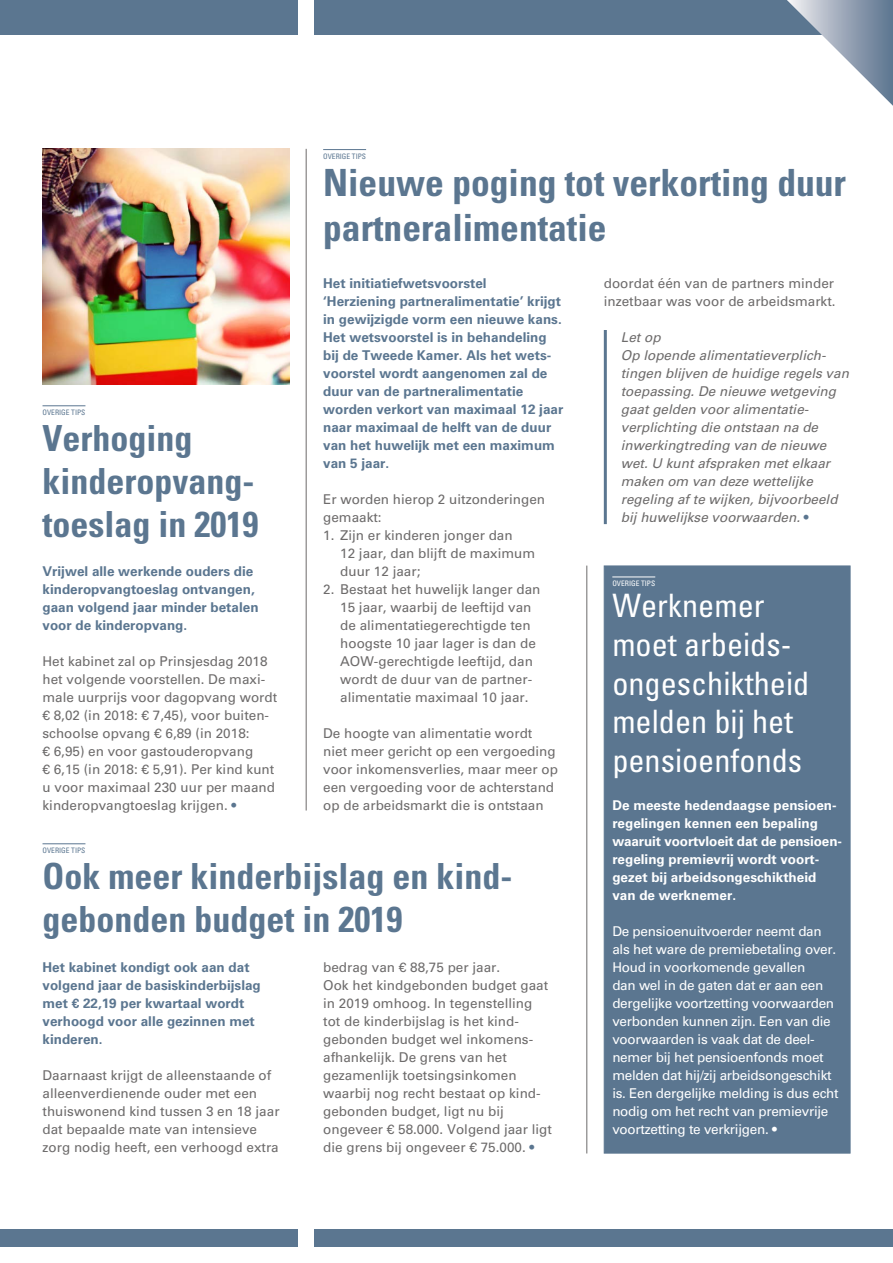
<style>
.page{position:relative;width:893px;height:1263px;background:#fff}
.page>*{position:absolute;margin:0;border:0;box-sizing:border-box;transform-origin:0 0}
.t1{font:700 condensed 37.5px/45px "Univers LT Std";color:#5b7690}
.t2{font:700 condensed 36px/43.2px "Univers LT Std";color:#5b7690}
.t3{font:condensed 32.25px/38.7px "Univers LT Std";color:#fff}
.t4{font:13.5px/18px "Univers LT Std";color:#6d6b6b}
.t5{font:700 13.5px/18px "Univers LT Std";color:#5b7690}
.t6{font:13.5px/18px "Univers LT Std";letter-spacing:-.02em;color:#fff}
.t7{font:italic 13.5px/18px "Univers LT Std";color:#6d6b6b}
.t8{font:700 13.5px/18px "Univers LT Std";color:#fff}
.t9{font:condensed 7.5px "Univers LT Std";color:#5b7690}
.t10{font:condensed 7.5px "Univers LT Std";color:#fff}
.s1{color:#5b7690}
.s2{font-style:normal;color:#5b7690}
</style>
<div class="page">
<div style="left:0;top:0;width:298px;height:34px;background:#5b7690"></div>
<div style="left:315px;top:0;width:578px;height:34px;background:#5b7690"></div>
<div style="left:0;top:1229px;width:298px;height:17px;background:#5b7690"></div>
<div style="left:315px;top:1229px;width:578px;height:17px;background:#5b7690"></div>
<svg style="left:787px;top:0;width:106px;height:106px"></svg>
<img style="left:43px;top:149px;width:246px;height:236px">
<div style="left:604px;top:566px;width:246px;height:587px;background:#5b7690"></div>
<hr style="left:612px;top:577px;width:43px;height:1px;background:#fff">
<hr style="left:43px;top:843px;width:42px;height:1px;background:#5b7690">
<hr style="left:323px;top:149px;width:43px;height:1px;background:#5b7690">
<hr style="left:43px;top:405px;width:42px;height:1px;background:#5b7690">
<hr style="left:306px;top:149px;width:1px;height:661px;background:#6d6b6b">
<hr style="left:586px;top:566px;width:1px;height:587px;background:#6d6b6b">
<hr style="left:604px;top:330px;width:3px;height:194px;background:#5b7690">
<p class="t9" style="left:323px;top:151px;width:44px">OVERIGE TIPS</p>
<h1 class="t1" style="left:323px;top:160px;width:524px">Nieuwe poging tot verkorting duur partneralimentatie</h1>
<p class="t9" style="left:43px;top:407px;width:44px">OVERIGE TIPS</p>
<h2 class="t2" style="left:43px;top:416px;width:217px">Verhoging kinderopvang&shy;toeslag in 2019</h2>
<p class="t5" style="left:43px;top:562px;width:218px">Vrijwel alle werkende ouders die kinderopvangtoeslag ontvangen, gaan volgend jaar minder betalen voor de kinderopvang.</p>
<p class="t4" style="left:43px;top:652px;width:236px">Het kabinet zal op Prinsjesdag 2018 het volgende voorstellen. De maxi&shy;male uurprijs voor dagopvang wordt € 8,02 (in 2018: € 7,45), voor buiten&shy;schoolse opvang € 6,89 (in 2018:<br>€ 6,95) en voor gastouderopvang<br>€ 6,15 (in 2018: € 5,91). Per kind kunt u voor maximaal 230 uur per maand kinderopvangtoeslag krijgen. <span class="s1">•</span></p>
<p class="t5" style="left:323px;top:274px;width:242px">Het initiatiefwetsvoorstel<br>‘Herziening partneralimentatie’ krijgt in gewijzigde vorm een nieuwe kans.<br>Het wetsvoorstel is in behandeling bij de Tweede Kamer. Als het wets&shy;voorstel wordt aangenomen zal de duur van de partneralimentatie worden verkort van maximaal 12 jaar naar maximaal de helft van de duur van het huwelijk met een maximum van 5 jaar.</p>
<p class="t4" style="left:323px;top:490px;width:224px">Er worden hierop 2 uitzonderingen gemaakt:</p>
<p class="t4" style="left:340px;top:526px;width:197px;text-indent:-17px">1. Zijn er kinderen jonger dan<br>12 jaar, dan blijft de maximum duur 12 jaar;</p>
<p class="t4" style="left:340px;top:580px;width:202px;text-indent:-17px">2. Bestaat het huwelijk langer dan<br>15 jaar, waarbij de leeftijd van de alimentatiegerechtigde ten hoogste 10 jaar lager is dan de<br>AOW-gerechtigde leeftijd, dan wordt de duur van de partner&shy;alimentatie maximaal 10 jaar.</p>
<p class="t4" style="left:323px;top:724px;width:236px">De hoogte van alimentatie wordt niet meer gericht op een vergoeding voor inkomensverlies, maar meer op een vergoeding voor de achterstand op de arbeidsmarkt die is ontstaan</p>
<p class="t9" style="left:43px;top:845px;width:44px">OVERIGE TIPS</p>
<h2 class="t2" style="left:43px;top:854px;width:471px">Ook meer kinderbijslag en kind&shy;gebonden budget in 2019</h2>
<p class="t5" style="left:43px;top:958px;width:220px">Het kabinet kondigt ook aan dat volgend jaar de basiskinderbijslag met € 22,19 per kwartaal wordt verhoogd voor alle gezinnen met kinderen.</p>
<p class="t4" style="left:43px;top:1066px;width:239px">Daarnaast krijgt de alleenstaande of alleenverdienende ouder met een thuiswonend kind tussen 3 en 18 jaar dat bepaalde mate van intensieve zorg nodig heeft, een verhoogd extra</p>
<p class="t4" style="left:323px;top:958px;width:230px">bedrag van € 88,75 per jaar.<br>Ook het kindgebonden budget gaat in 2019 omhoog. In tegenstelling tot de kinderbijslag is het kind&shy;gebonden budget wel inkomens&shy;afhankelijk. De grens van het gezamenlijk toetsingsinkomen waarbij nog recht bestaat op kind&shy;gebonden budget, ligt nu bij ongeveer € 58.000. Volgend jaar ligt die grens bij ongeveer € 75.000. <span class="s1">•</span></p>
<p class="t4" style="left:604px;top:274px;width:233px">doordat één van de partners minder inzetbaar was voor de arbeidsmarkt.</p>
<p class="t7" style="left:621px;top:328px;width:230px">Let op<br>Op lopende alimentatieverplich&shy;tingen blijven de huidige regels van toepassing. De nieuwe wetgeving gaat gelden voor alimentatie&shy;verplichting die ontstaan na de inwerkingtreding van de nieuwe wet. U kunt afspraken met elkaar maken om van deze wettelijke regeling af te wijken, bijvoorbeeld bij huwelijkse voorwaarden. <span class="s2">•</span></p>
<p class="t10" style="left:612px;top:578px;width:44px">OVERIGE TIPS</p>
<h3 class="t3" style="left:612px;top:586px;width:199px">Werknemer moet arbeids&shy;ongeschiktheid melden bij het pensioenfonds</h3>
<p class="t8" style="left:612px;top:796px;width:231px">De meeste hedendaagse pensioen&shy;regelingen kennen een bepaling waaruit voortvloeit dat de pensioen&shy;regeling premievrij wordt voort&shy;gezet bij arbeidsongeschiktheid van de werknemer.</p>
<p class="t6" style="left:612px;top:922px;width:228px">De pensioenuitvoerder neemt dan als het ware de premiebetaling over.<br>Houd in voorkomende gevallen<br>dan wel in de gaten dat er aan een dergelijke voortzetting voorwaarden verbonden kunnen zijn. Een van die voorwaarden is vaak dat de deel&shy;nemer bij het pensioenfonds moet melden dat hij/zij arbeidsongeschikt is. Een dergelijke melding is dus echt nodig om het recht van premievrije voortzetting te verkrijgen. •</p>
</div>
